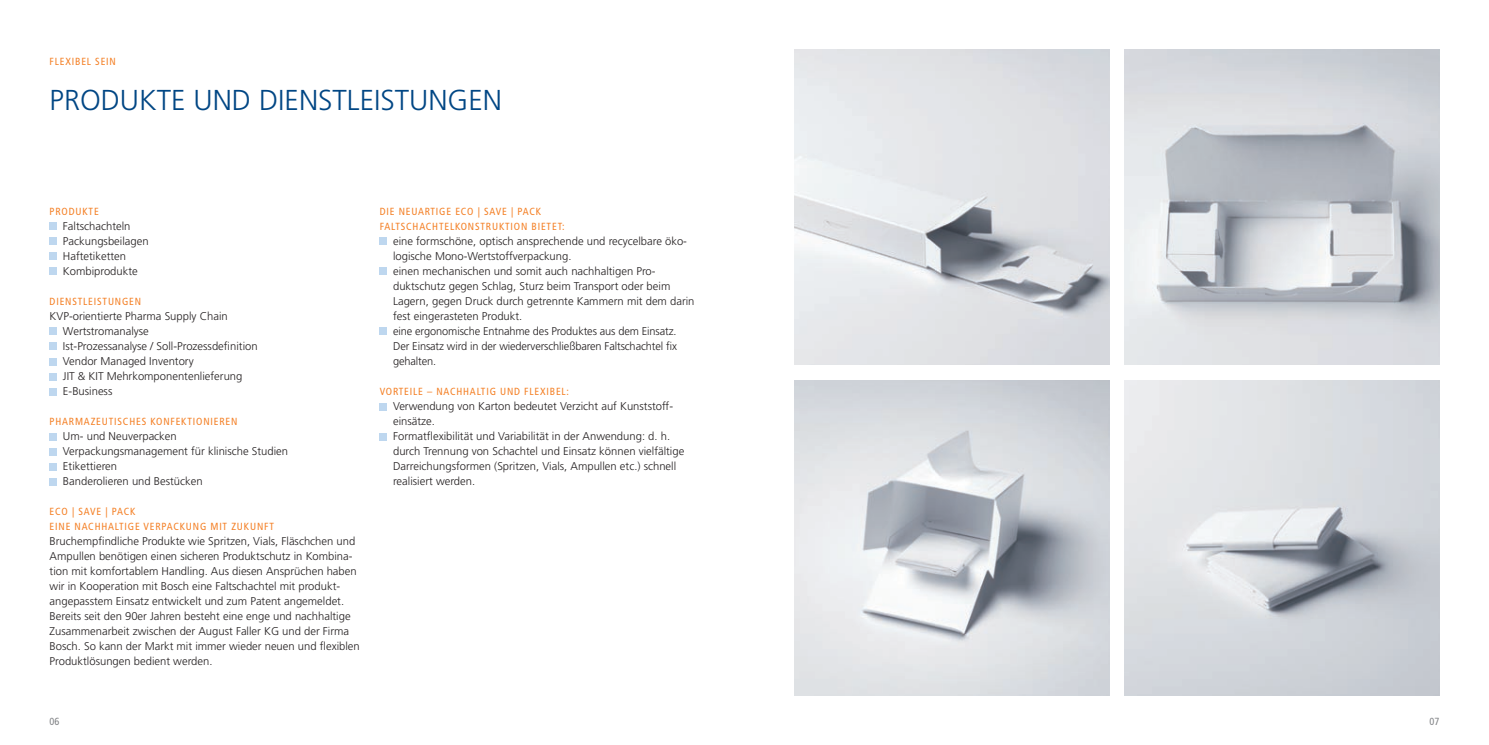
<style>
.page{position:relative;width:1489px;height:745px;background:#fff}
.page>*{position:absolute;margin:0;border:0;box-sizing:border-box;transform-origin:0 0}
.t1{font:300 28.75px "Frutiger";color:#004684}
.t2{font:300 11.25px/15px "Frutiger";color:#231f20}
.t3{font:condensed 10.25px/15px "Frutiger";letter-spacing:.08em;color:#f48026}
.t4{font:condensed 10.25px "Frutiger";color:#808285}
</style>
<div class="page">
<div style="left:50px;top:223px;width:7px;height:7px;background:#bed7ef"></div>
<div style="left:50px;top:238px;width:7px;height:7px;background:#bed7ef"></div>
<div style="left:50px;top:253px;width:7px;height:7px;background:#bed7ef"></div>
<div style="left:50px;top:268px;width:7px;height:7px;background:#bed7ef"></div>
<div style="left:50px;top:328px;width:7px;height:7px;background:#bed7ef"></div>
<div style="left:50px;top:343px;width:7px;height:7px;background:#bed7ef"></div>
<div style="left:50px;top:358px;width:7px;height:7px;background:#bed7ef"></div>
<div style="left:50px;top:373px;width:7px;height:7px;background:#bed7ef"></div>
<div style="left:50px;top:388px;width:7px;height:7px;background:#bed7ef"></div>
<div style="left:50px;top:433px;width:7px;height:7px;background:#bed7ef"></div>
<div style="left:50px;top:448px;width:7px;height:7px;background:#bed7ef"></div>
<div style="left:50px;top:463px;width:7px;height:7px;background:#bed7ef"></div>
<div style="left:50px;top:478px;width:7px;height:7px;background:#bed7ef"></div>
<div style="left:380px;top:238px;width:7px;height:7px;background:#bed7ef"></div>
<div style="left:380px;top:268px;width:7px;height:7px;background:#bed7ef"></div>
<div style="left:380px;top:328px;width:7px;height:7px;background:#bed7ef"></div>
<div style="left:380px;top:403px;width:7px;height:7px;background:#bed7ef"></div>
<div style="left:380px;top:433px;width:7px;height:7px;background:#bed7ef"></div>
<img style="left:794px;top:380px;width:315px;height:314px">
<img style="left:794px;top:50px;width:315px;height:315px">
<img style="left:1124px;top:380px;width:315px;height:314px">
<img style="left:1124px;top:50px;width:315px;height:315px">
<p class="t3" style="left:50px;top:54px;width:68px">FLEXIBEL SEIN</p>
<h1 class="t1" style="left:50px;top:83px;width:163px">Produ kte und</h1>
<h1 class="t1" style="left:259px;top:83px;width:240px">Dienstleistungen</h1>
<p class="t3" style="left:50px;top:204px;width:51px">PRODUKTE</p>
<p class="t2" style="left:63px;top:218px;width:87px">Faltschachteln<br>Packungsbeilagen<br>H aftetiketten<br>Kombiprodukte</p>
<p class="t3" style="left:50px;top:294px;width:93px">DIENSTLEISTUNGEN</p>
<p class="t2" style="left:63px;top:308px;width:196px;text-indent:-13px">KVP-orientierte Pharma Supply Chain<br>Wertstromanalyse<br>Ist-Prozessanalyse / Soll-Prozessdefinition<br>Vendor Managed Inventory<br>JIT &amp; KIT Mehrkomponentenlieferung<br>E-Business</p>
<p class="t3" style="left:50px;top:414px;width:189px">PHARMAZEUTISCHES KONFEKTIONIEREN</p>
<p class="t2" style="left:63px;top:428px;width:227px">Um- und Neuverpacken<br>Verpackungsmanagement für klinische Studien<br>Etikettieren<br>Banderolieren und Bestücken</p>
<p class="t3" style="left:50px;top:504px;width:226px">ECO | SAVE | PACK<br>EINE NACHHALTIGE VERPACKUNG MIT ZUKUNFT</p>
<p class="t2" style="left:50px;top:533px;width:312px">Bruchempfindliche Produkte wie Spritzen, Vials, Fläschchen und Ampullen benötigen einen sicheren Produktschutz in Kombina&shy;tion mit komfortablem Handling. Aus diesen Ansprüchen haben wir in Kooperation mit Bosch eine Faltschachtel mit produkt&shy;angepasstem Einsatz entwickelt und zum Patent angemeldet.<br>Bereits seit den 90er Jahren besteht eine enge und nachhaltige Zusammenarbeit zwischen der August Faller KG und der Firma Bosch. So kann der Markt mit immer wieder neuen und flexiblen Produktlösungen bedient werden.</p>
<p class="t4" style="left:50px;top:715px;width:11px">06</p>
<p class="t3" style="left:380px;top:204px;width:186px">DIE NEUARTIGE ECO | SAVE | PACK<br>FALTSCHACHTELKONSTRUKTION BIETET:</p>
<p class="t2" style="left:393px;top:233px;width:303px">eine formschöne, optisch ansprechende und recycelbare öko&shy;logische Mono-Wertstoffverpackung.<br>einen mechanischen und somit auch nachhaltigen Pro&shy;duktschutz gegen Schlag, Sturz beim Transport oder beim Lagern, gegen Druck durch getrennte Kammern mit dem darin fest eingerasteten Produkt.<br>eine ergonomische Entnahme des Produktes aus dem Einsatz.<br>Der Einsatz wird in der wiederverschließbaren Faltschachtel fix gehalten.</p>
<p class="t3" style="left:380px;top:384px;width:191px">VORTEILE – NACHHALTIG UND FLEXIBEL:</p>
<p class="t2" style="left:393px;top:398px;width:293px">Verwendung von Karton bedeutet Verzicht auf Kunststoff&shy;einsätze.<br>Formatflexibilität und Variabilität in der Anwendung: d. h. durch Trennung von Schachtel und Einsatz können vielfältige Darreichungsformen (Spritzen, Vials, Ampullen etc.) schnell realisiert werden.</p>
<p class="t4" style="left:1429px;top:715px;width:11px">07</p>
</div>
